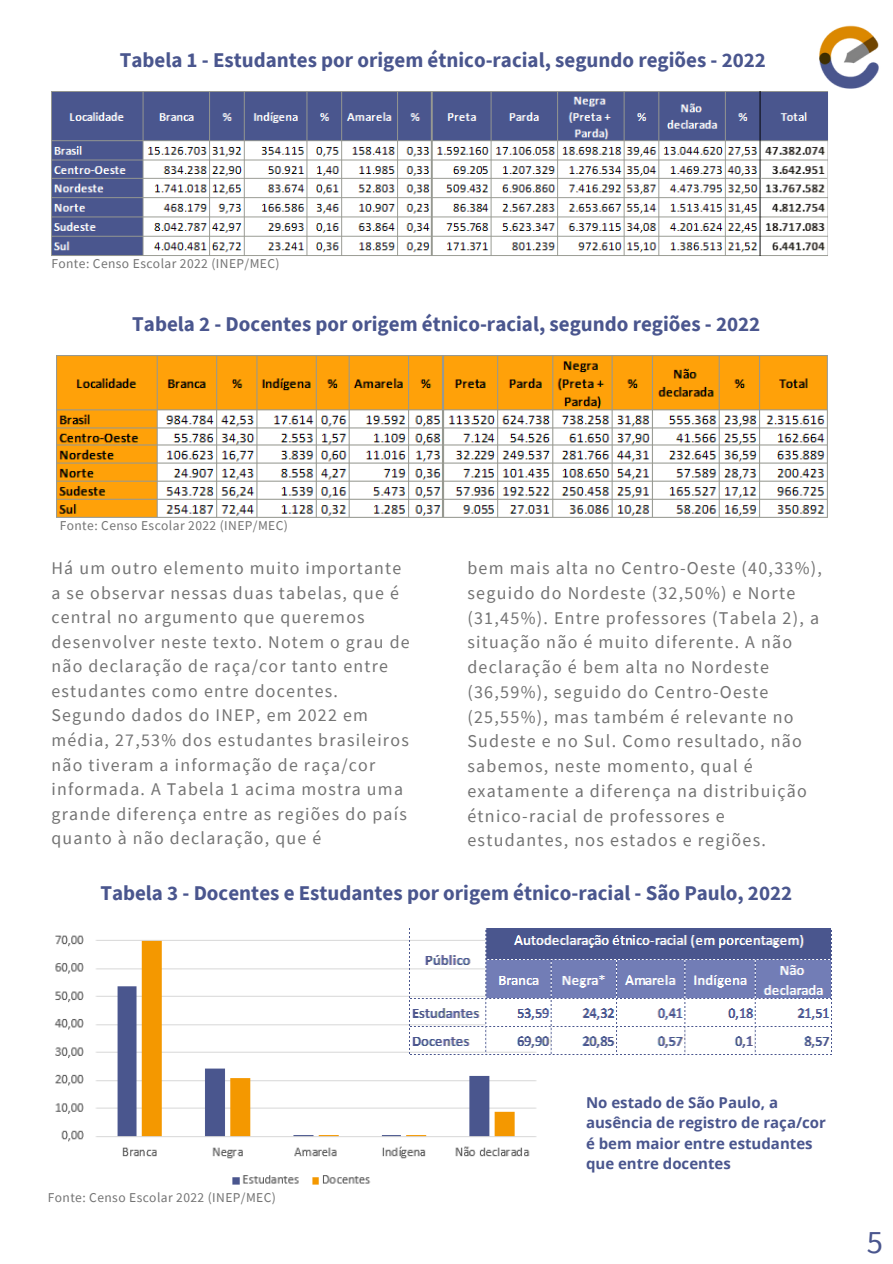
<style>
.page{position:relative;width:893px;height:1264px;background:#fff}
.page>*{position:absolute;margin:0;border:0;box-sizing:border-box;transform-origin:0 0}
.t1{font:32.55px "Source Sans Pro";color:#4a568e}
.t2{font:700 21px "Source Sans Pro";color:#4a568e}
.t3{font:18px/24.8px "Source Sans Pro";letter-spacing:.07em;color:#737373}
.t4{font:17.85px/24.6px "Source Sans Pro";letter-spacing:.07em;color:#737373}
.t5{font:700 15px/20.2px "Open Sans";color:#4a568e}
.t6{font:13.5px "Source Sans Pro";letter-spacing:.03em;color:#737373}
</style>
<div class="page">
<img style="left:819px;top:25px;width:60px;height:64px">
<img style="left:54px;top:935px;width:483px;height:250px">
<img style="left:409px;top:928px;width:423px;height:127px">
<img style="left:51px;top:91px;width:777px;height:165px">
<img style="left:56px;top:356px;width:772px;height:162px">
<p class="t2" style="left:120px;top:46px;width:647px">Tabela 1 - Estudantes por origem étnico-racial, segundo regiões - 2022</p>
<p class="t6" style="left:51px;top:255px;width:230px">Fonte: Censo Escolar 2022 (INEP/MEC)</p>
<p class="t2" style="left:132px;top:311px;width:629px">Tabela 2 - Docentes por origem étnico-racial, segundo regiões - 2022</p>
<p class="t6" style="left:60px;top:517px;width:230px">Fonte: Censo Escolar 2022 (INEP/MEC)</p>
<p class="t4" style="left:51px;top:555px;width:360px">Há um outro elemento muito importante a se observar nessas duas tabelas, que é central no argumento que queremos desenvolver neste texto. Notem o grau de não declaração de raça/cor tanto entre estudantes como entre docentes.</p>
<p class="t4" style="left:51px;top:702px;width:359px">Segundo dados do INEP, em 2022 em média, 27,53% dos estudantes brasileiros não tiveram a informação de raça/cor informada. A Tabela 1 acima mostra uma grande diferença entre as regiões do país quanto à não declaração, que é</p>
<p class="t3" style="left:467px;top:555px;width:356px">bem mais alta no Centro-Oeste (40,33%), seguido do Nordeste (32,50%) e Norte (31,45%). Entre professores (Tabela 2), a situação não é muito diferente. A não declaração é bem alta no Nordeste (36,59%), seguido do Centro-Oeste (25,55%), mas também é relevante no Sudeste e no Sul. Como resultado, não sabemos, neste momento, qual é exatamente a diferença na distribuição étnico-racial de professores e estudantes, nos estados e regiões.</p>
<p class="t2" style="left:100px;top:879px;width:693px">Tabela 3 - Docentes e Estudantes por origem étnico-racial - São Paulo, 2022</p>
<p class="t6" style="left:48px;top:1188px;width:230px">Fonte: Censo Escolar 2022 (INEP/MEC)</p>
<p class="t5" style="left:586px;top:1092px;width:241px">No estado de São Paulo, a ausência de registro de raça/cor é bem maior entre estudantes que entre docentes</p>
<p class="t1" style="left:866px;top:1221px;width:18px">5</p>
</div>
